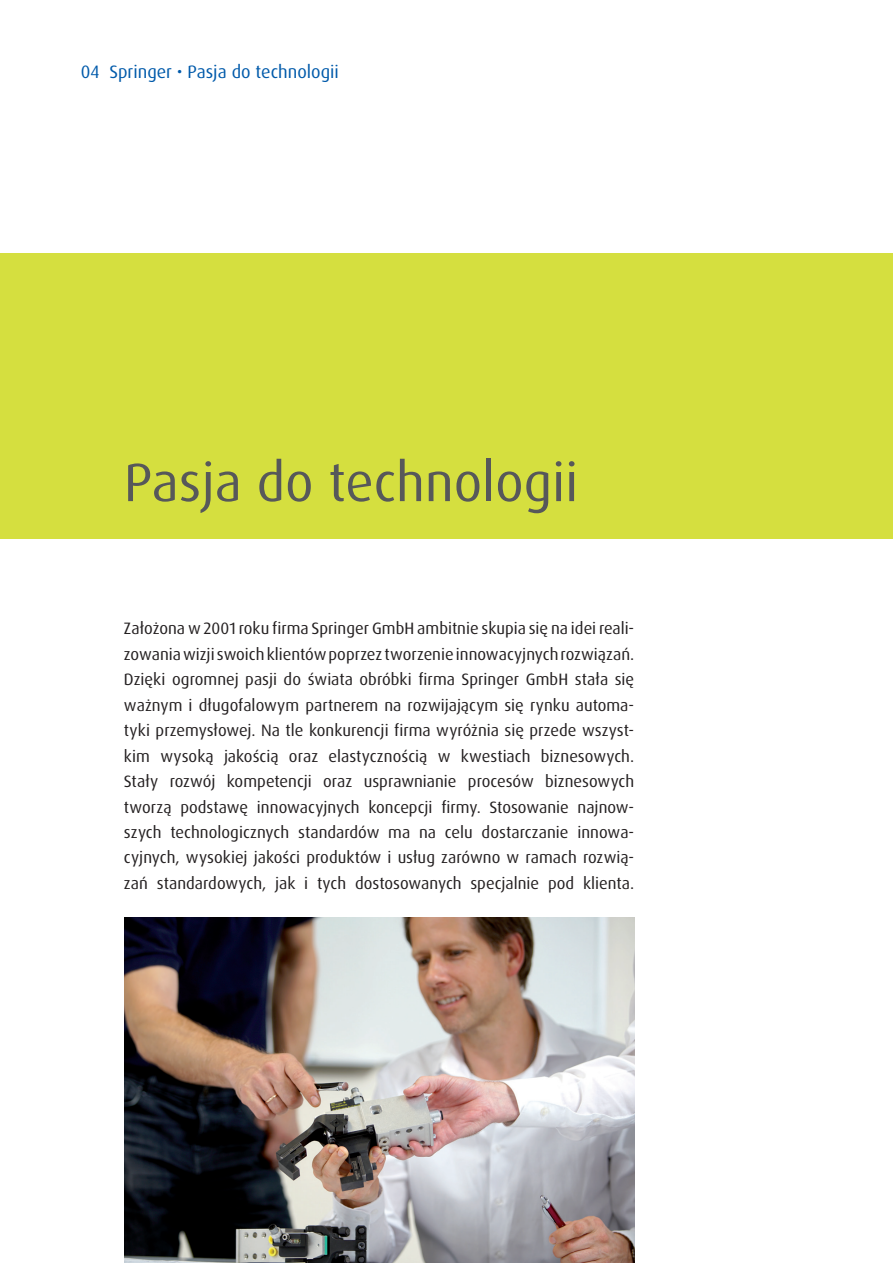
<style>
.page{position:relative;width:893px;height:1263px;background:#fff}
.page>*{position:absolute;margin:0;border:0;box-sizing:border-box;transform-origin:0 0}
.t1{font:54px "Dax Pro";color:#57585a}
.t2{font:18px "Dax Pro";color:#015aaa}
.t3{font:16.5px/25.5px "Dax Pro";color:#231f20;text-align:justify}
</style>
<div class="page">
<div style="left:0;top:253px;width:893px;height:286px;background:#d5df3f"></div>
<img style="left:124px;top:917px;width:510px;height:346px">
<p class="t2" style="left:81px;top:60px;width:260px">04 Springer • Pasja do technologii</p>
<h1 class="t1" style="left:124px;top:448px;width:456px">Pasja do technologii</h1>
<p class="t3" style="left:124px;top:616px;width:512px">Założona w 2001 roku firma Springer GmbH ambitnie skupia się na idei reali&shy;zowania wizji swoich klientów poprzez tworzenie innowacyjnych rozwiązań.<br>Dzięki ogromnej pasji do świata obróbki firma Springer GmbH stała się ważnym i długofalowym partnerem na rozwijającym się rynku automa&shy;tyki przemysłowej. Na tle konkurencji firma wyróżnia się przede wszyst&shy;kim wysoką jakością oraz elastycznością w kwestiach biznesowych.<br>Stały rozwój kompetencji oraz usprawnianie procesów biznesowych tworzą podstawę innowacyjnych koncepcji firmy. Stosowanie najnow&shy;szych technologicznych standardów ma na celu dostarczanie innowa&shy;cyjnych, wysokiej jakości produktów i usług zarówno w ramach rozwią&shy;zań standardowych, jak i tych dostosowanych specjalnie pod klienta.</p>
</div>
